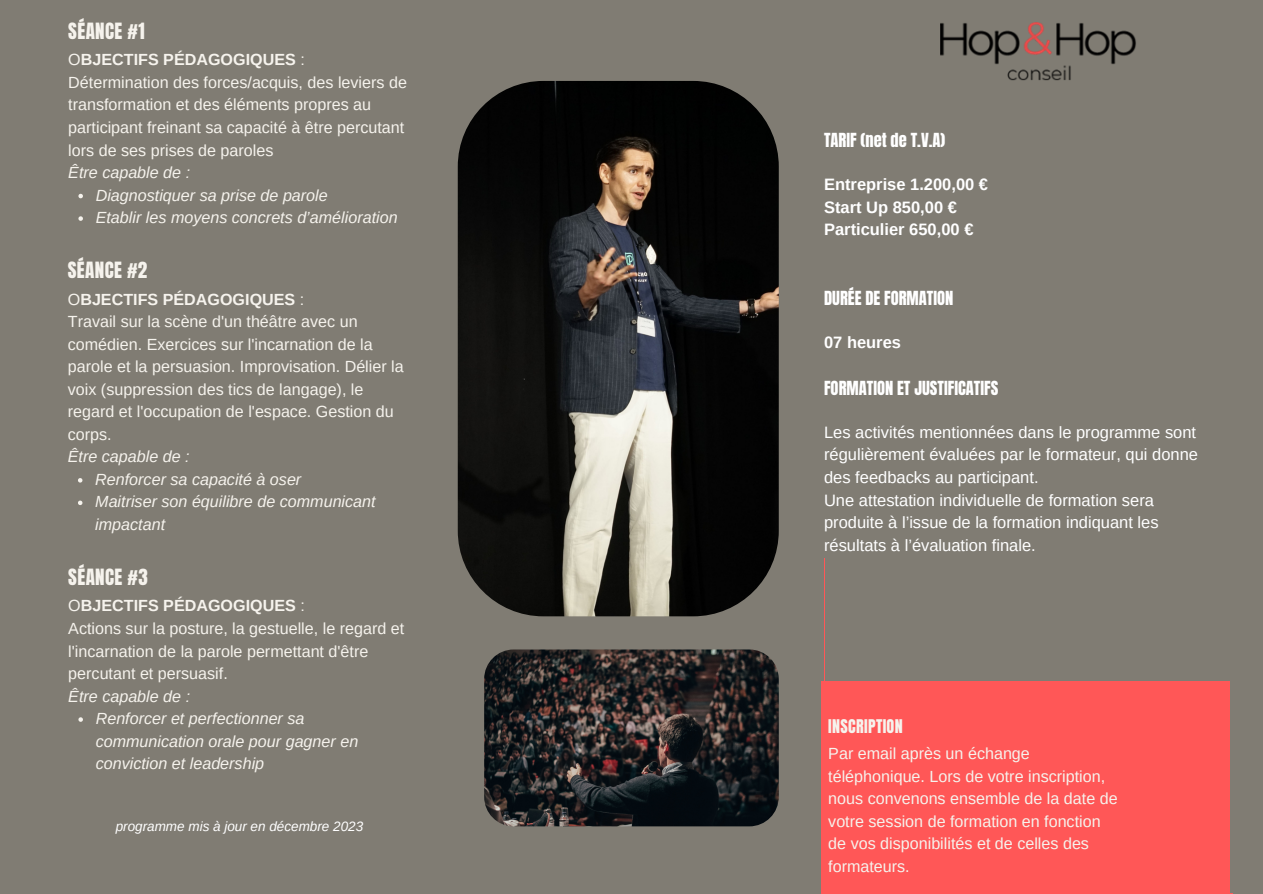
<style>
.page{position:relative;width:1263px;height:894px;background:#fff}
.page>*{position:absolute;margin:0;border:0;box-sizing:border-box;transform-origin:0 0}
.t1{font:19.05px "Anton";letter-spacing:.02em;color:#f6f3ed}
.t2{font:16.5px/22.5px "Arimo";color:#fff}
.t3{font:700 16.5px/22.5px "Arimo";color:#fff}
.t4{font:16.5px "Anton";color:#fff}
.t5{font:16.05px/22.5px "Arimo";color:#f6f3ed}
.t6{font:italic 16.05px/22.5px "Arimo";color:#f6f3ed}
.t7{font:16.05px "Anton";letter-spacing:.02em;color:#f6f3ed}
.t8{font:italic 13.5px "Arimo";color:#fff}
.s1{font-weight:700}
.s2{font-style:italic}
</style>
<div class="page">
<div style="left:0;top:0;width:1263px;height:893px;background:#807c73"></div>
<img style="left:458px;top:81px;width:321px;height:535px;border-radius:86px">
<img style="left:484px;top:649px;width:295px;height:177px;border-radius:29px">
<svg style="left:78px;top:194px;width:5px;height:4px"></svg>
<svg style="left:78px;top:216px;width:5px;height:5px"></svg>
<svg style="left:78px;top:717px;width:5px;height:4px"></svg>
<svg style="left:78px;top:478px;width:4px;height:4px"></svg>
<svg style="left:78px;top:500px;width:4px;height:5px"></svg>
<img style="left:940px;top:22px;width:196px;height:59px">
<div style="left:821px;top:681px;width:409px;height:212px;background:#ff5757"></div>
<h4 class="t1" style="left:68px;top:17px;width:78px">SÉANCE #1</h4>
<p class="t5" style="left:68px;top:49px;width:340px">O<span class="s1">BJECTIFS PÉDAGOGIQUES</span> :<br>Détermination des forces/acquis, des leviers de transformation et des éléments propres au participant freinant sa capacité à être percutant lors de ses prises de paroles<br><span class="s2">Être capable de :</span></p>
<p class="t6" style="left:96px;top:184px;width:234px">Diagnostiquer sa prise de parole</p>
<h1 class="t6" style="left:96px;top:206px;width:303px">Etablir les moyens concrets d’amélioration</h1>
<p class="t1" style="left:68px;top:256px;width:81px">SÉANCE #2</p>
<h4 class="t5" style="left:68px;top:288px;width:337px">O<span class="s1">BJECTIFS PÉDAGOGIQUES</span> :<br>Travail sur la scène d'un théâtre avec un comédien. Exercices sur l'incarnation de la parole et la persuasion. Improvisation. Délier la voix (suppression des tics de langage), le regard et l'occupation de l'espace. Gestion du corps.<br><span class="s2">Être capable de :</span></h4>
<p class="t6" style="left:95px;top:468px;width:208px">Renforcer sa capacité à oser</p>
<p class="t6" style="left:95px;top:490px;width:282px">Maitriser son équilibre de communicant impactant</p>
<h1 class="t1" style="left:68px;top:562px;width:81px">SÉANCE #3</h1>
<p class="t5" style="left:68px;top:594px;width:337px">O<span class="s1">BJECTIFS PÉDAGOGIQUES</span> :<br>Actions sur la posture, la gestuelle, le regard et l'incarnation de la parole permettant d'être percutant et persuasif.<br><span class="s2">Être capable de :</span></p>
<p class="t6" style="left:96px;top:707px;width:264px">Renforcer et perfectionner sa communication orale pour gagner en conviction et leadership</p>
<h4 class="t8" style="left:116px;top:818px;width:249px">programme mis à jour en décembre 2023</h4>
<p class="t4" style="left:824px;top:129px;width:123px">TARIF (net de T.V.A)</p>
<h4 class="t3" style="left:824px;top:173px;width:166px">Entreprise 1.200,00 €<br>Start Up 850,00 €<br>Particulier 650,00 €</h4>
<h3 class="t4" style="left:824px;top:286px;width:131px">DURÉE DE FORMATION</h3>
<h2 class="t3" style="left:824px;top:331px;width:78px">07 heures</h2>
<h3 class="t4" style="left:824px;top:376px;width:176px">FORMATION ET JUSTIFICATIFS</h3>
<h2 class="t2" style="left:824px;top:421px;width:375px">Les activités mentionnées dans le programme sont régulièrement évaluées par le formateur, qui donne des feedbacks au participant.<br>Une attestation individuelle de formation sera produite à l’issue de la formation indiquant les résultats à l’évaluation finale.</h2>
<h2 class="t7" style="left:828px;top:714px;width:76px">INSCRIPTION</h2>
<h4 class="t5" style="left:828px;top:742px;width:291px">Par email après un échange téléphonique. Lors de votre inscription, nous convenons ensemble de la date de votre session de formation en fonction de vos disponibilités et de celles des formateurs.</h4>
</div>
